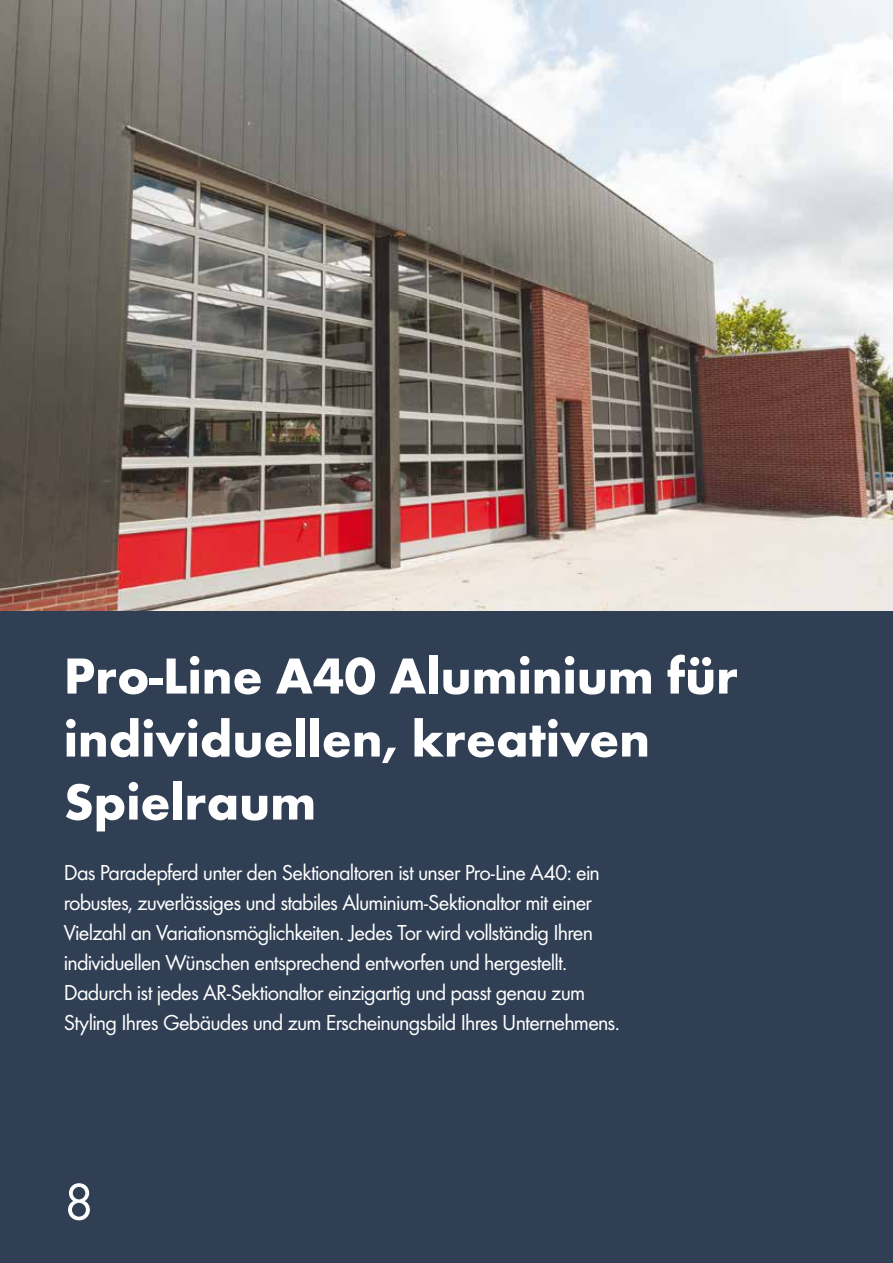
<style>
.page{position:relative;width:893px;height:1263px;background:#303f54}
.page>*{position:absolute;margin:0;border:0;box-sizing:border-box;transform-origin:0 0}
.t1{font:54px "Futura Boo";color:#fff}
.t2{font:700 52.5px/63px "Futura";color:#fff}
.t3{font:22.5px/30px "Futura Boo";letter-spacing:-.035em;color:#fff}
</style>
<div class="page">
<img style="left:0;top:0;width:893px;height:611px">
<h2 class="t2" style="left:64px;top:644px;width:675px">Pro-Line A40 Aluminium für individuellen, kreativen<br>Spielraum</h2>
<p class="t3" style="left:64px;top:857px;width:558px">Das Paradepferd unter den Sektionaltoren ist unser Pro-Line A40: ein robustes, zuverlässiges und stabiles Aluminium-Sektionaltor mit einer Vielzahl an Variationsmöglichkeiten. Jedes Tor wird vollständig Ihren individuellen Wünschen entsprechend entworfen und hergestellt.<br>Dadurch ist jedes AR-Sektionaltor einzigartig und passt genau zum Styling Ihres Gebäudes und zum Erscheinungsbild Ihres Unternehmens.</p>
<h1 class="t1" style="left:64px;top:1169px;width:31px">8</h1>
</div>
